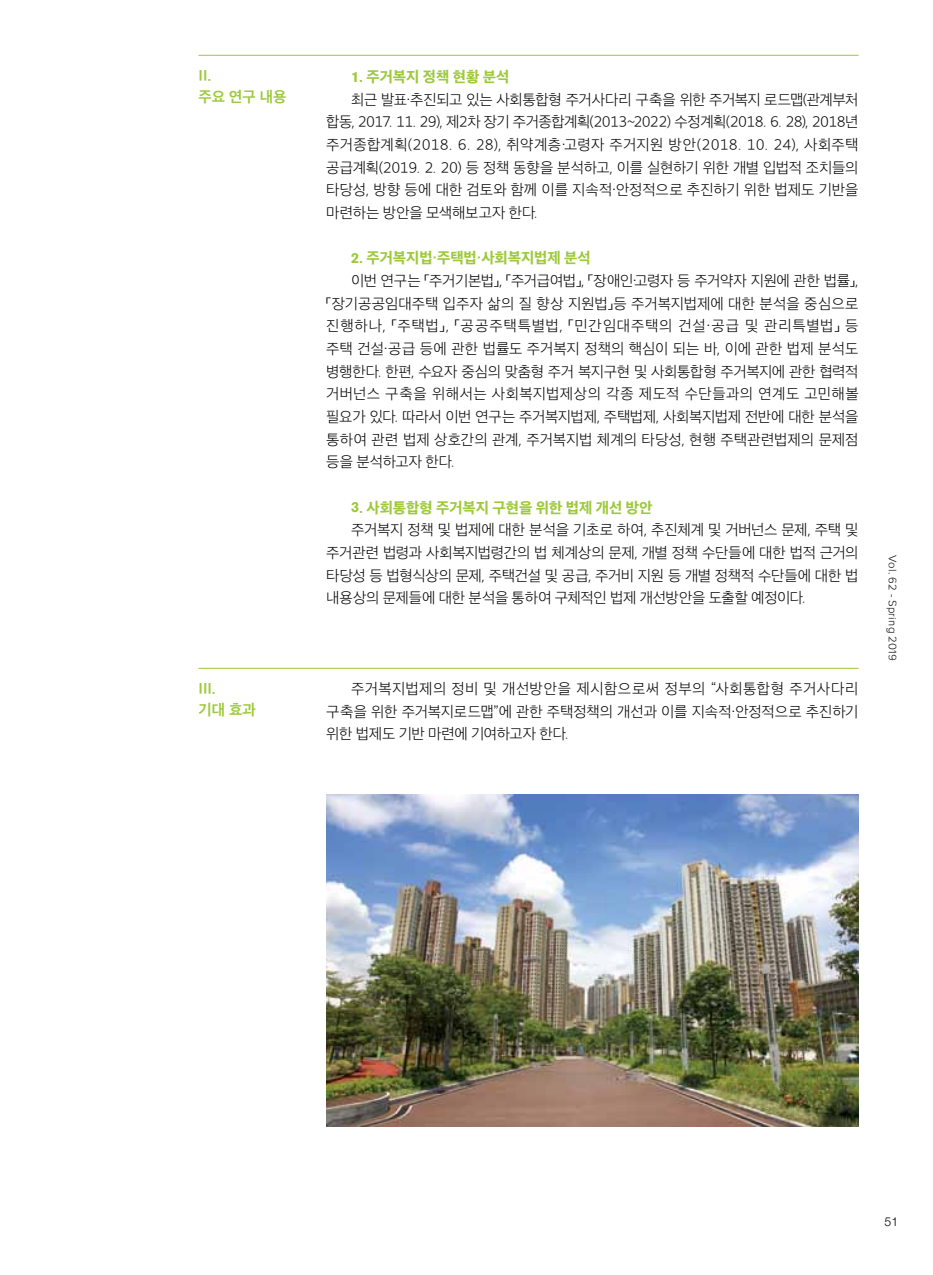
<style>
.page{position:relative;width:933px;height:1275px;background:#fff}
.page>*{position:absolute;margin:0;border:0;box-sizing:border-box;transform-origin:0 0}
.t1{font:14.35px/22.8px "SD Gothic Neoa Uni b Ul";letter-spacing:-.01em;color:#000;text-align:justify}
.t2{font:14.35px "SD Gothic Neoa Uni h Eb";letter-spacing:-.005em;color:#9dc93a}
.t3{font:14.35px/21px "SD Gothic Neoa Uni g Bd";color:#9dc93a}
.t4{font:300 12.25px "Helvetica Neue LT Std";color:#000}
.t5{font:11.38px "Rafale RU";letter-spacing:.025em;color:#000}
.s1{font-family:"Akzidenz Grotesk Std";font-weight:700}
</style>
<div class="page">
<hr style="left:198px;top:55px;width:660px;height:1px;background:#9dc93a">
<hr style="left:198px;top:668px;width:660px;height:1px;background:#9dc93a">
<img style="left:326px;top:795px;width:532px;height:331px">
<p class="t3" style="left:198px;top:65px;width:89px">II.<br>주요 연구 내용</p>
<p class="t2" style="left:351px;top:70px;width:160px"><span class="s1">1</span>. 주거복지 정책 현황 분석</p>
<p class="t1" style="left:326px;top:88px;width:534px;text-indent:25px">최근 발표·추진되고 있는 사회통합형 주거사다리 구축을 위한 주거복지 로드맵(관계부처 합동, 2017. 11. 29), 제2차 장기 주거종합계획(2013~2022) 수정계획(2018. 6. 28), 2018년 주거종합계획(2018. 6. 28), 취약계층·고령자 주거지원 방안(2018. 10. 24), 사회주택 공급계획(2019. 2. 20) 등 정책 동향을 분석하고, 이를 실현하기 위한 개별 입법적 조치들의 타당성, 방향 등에 대한 검토와 함께 이를 지속적·안정적으로 추진하기 위한 법제도 기반을 마련하는 방안을 모색해보고자 한다.</p>
<p class="t2" style="left:351px;top:251px;width:241px"><span class="s1">2</span>. 주거복지법·주택법·사회복지법제 분석</p>
<p class="t1" style="left:326px;top:269px;width:534px;text-indent:25px">이번 연구는 「주거기본법」, 「주거급여법」, 「장애인·고령자 등 주거약자 지원에 관한 법률」,「장기공공임대주택 입주자 삶의 질 향상 지원법」등 주거복지법제에 대한 분석을 중심으로 진행하나, 「주택법」, 「공공주택특별법, 「민간임대주택의 건설·공급 및 관리특별법」 등 주택 건설·공급 등에 관한 법률도 주거복지 정책의 핵심이 되는 바, 이에 관한 법제 분석도 병행한다. 한편, 수요자 중심의 맞춤형 주거 복지구현 및 사회통합형 주거복지에 관한 협력적 거버넌스 구축을 위해서는 사회복지법제상의 각종 제도적 수단들과의 연계도 고민해볼 필요가 있다. 따라서 이번 연구는 주거복지법제, 주택법제, 사회복지법제 전반에 대한 분석을 통하여 관련 법제 상호간의 관계, 주거복지법 체계의 타당성, 현행 주택관련법제의 문제점 등을 분석하고자 한다.</p>
<p class="t2" style="left:351px;top:500px;width:303px"><span class="s1">3</span>. 사회통합형 주거복지 구현을 위한 법제 개선 방안</p>
<p class="t1" style="left:326px;top:519px;width:534px;text-indent:25px">주거복지 정책 및 법제에 대한 분석을 기초로 하여, 추진체계 및 거버넌스 문제, 주택 및 주거관련 법령과 사회복지법령간의 법 체계상의 문제, 개별 정책 수단들에 대한 법적 근거의 타당성 등 법형식상의 문제, 주택건설 및 공급, 주거비 지원 등 개별 정책적 수단들에 대한 법 내용상의 문제들에 대한 분석을 통하여 구체적인 법제 개선방안을 도출할 예정이다.</p>
<p class="t3" style="left:198px;top:678px;width:59px">III.<br>기대 효과</p>
<p class="t1" style="left:326px;top:677px;width:534px;text-indent:25px">주거복지법제의 정비 및 개선방안을 제시함으로써 정부의 “사회통합형 주거사다리 구축을 위한 주거복지로드맵”에 관한 주택정책의 개선과 이를 지속적·안정적으로 추진하기 위한 법제도 기반 마련에 기여하고자 한다.</p>
<p class="t5" style="left:898px;top:555px;width:107px;rotate:90deg">Vol. 62 - Spring 2019</p>
<p class="t4" style="left:884px;top:1214px;width:15px">51</p>
</div>
